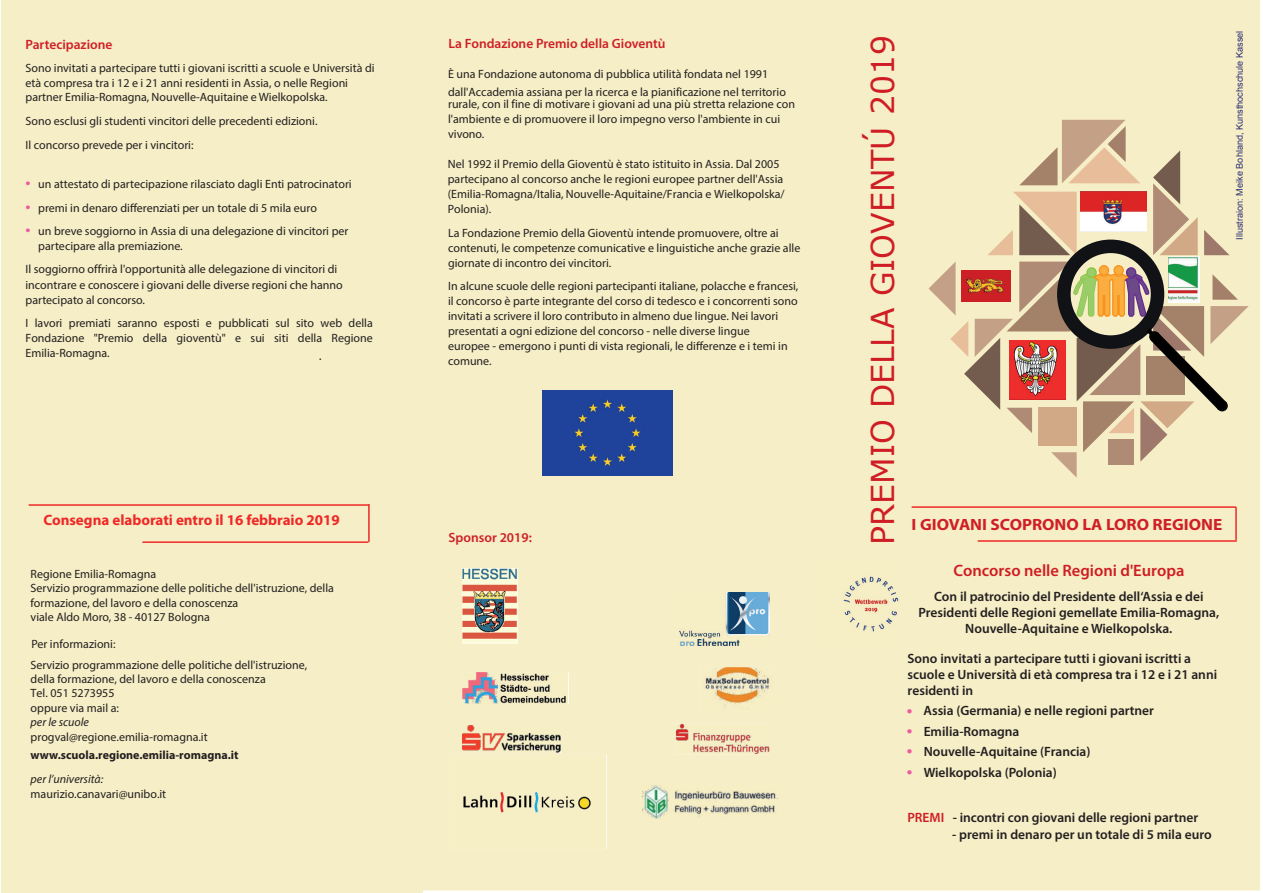
<style>
.page{position:relative;width:1263px;height:893px;background:#fff}
.page>*{position:absolute;margin:0;border:0;box-sizing:border-box;transform-origin:0 0}
.t1{font:31.5px "Verdana";color:#cf1d25}
.t2{font:600 16.5px "Myriad Pro";color:#cf1d25}
.t3{font:700 16.35px "Myriad Pro";color:#cf1f28;scale:1.06 1}
.t4{font:700 15px "Myriad Pro";color:#ee2927}
.t5{font:600 13.5px/16.2px "Myriad Pro";color:#231f20;text-align:center}
.t6{font:600 13.5px "Myriad Pro";color:#cf1f28}
.t7{font:12px/15px "Myriad Pro";color:#231f20}
.t8{font:700 12px "Myriad Pro";color:#231f20}
.t9{font:10.5px "Verdana";color:#231f20}
.t10{font:9.15px "Arial";color:#2b3076}
.s1{font-size:18px;color:#ef59a1}
.s2{font-style:italic}
.s3{color:#cf1d25}
</style>
<div class="page">
<div style="left:841px;top:0;width:419px;height:890px;background:#f6eec6"></div>
<svg style="left:928px;top:120px;width:321px;height:358px;background:#d3bd9d"></svg>
<div style="left:1087px;top:268px;width:9px;height:9px;background:#99cd69;border-radius:50%"></div>
<div style="left:1086px;top:267px;width:11px;height:11px;border:1px solid #8bc63e;border-radius:50%"></div>
<div style="left:1099px;top:266px;width:9px;height:9px;background:#fbae3f;border-radius:50%"></div>
<div style="left:1099px;top:265px;width:10px;height:11px;border:1px solid #f7931d;border-radius:50%"></div>
<div style="left:1114px;top:266px;width:9px;height:9px;background:#fbae3f;border-radius:50%"></div>
<div style="left:1113px;top:265px;width:11px;height:11px;border:1px solid #f7931d;border-radius:50%"></div>
<div style="left:1126px;top:268px;width:10px;height:9px;background:#6c4a8a;border-radius:50%"></div>
<div style="left:1126px;top:267px;width:10px;height:11px;border:1px solid #652d91;border-radius:50%"></div>
<div style="left:423px;top:0;width:418px;height:890px;background:#f6eec6"></div>
<div style="left:1px;top:0;width:422px;height:893px;background:#f6eec6"></div>
<img style="left:462px;top:568px;width:56px;height:76px">
<img style="left:462px;top:672px;width:106px;height:32px">
<img style="left:679px;top:593px;width:90px;height:52px">
<img style="left:700px;top:667px;width:75px;height:42px">
<img style="left:642px;top:785px;width:135px;height:34px">
<img style="left:675px;top:723px;width:96px;height:32px">
<img style="left:462px;top:726px;width:98px;height:26px">
<img style="left:449px;top:755px;width:157px;height:94px">
<div style="left:542px;top:390px;width:131px;height:85px;background:#1f439b"></div>
<img style="left:821px;top:562px;width:82px;height:85px">
<hr style="left:29px;top:504px;width:340px;height:2px;background:#ee2927">
<hr style="left:368px;top:504px;width:2px;height:38px;background:#ee2927">
<hr style="left:142px;top:541px;width:226px;height:2px;background:#ee2927">
<hr style="left:912px;top:506px;width:324px;height:2px;background:#ee2927">
<hr style="left:1235px;top:507px;width:2px;height:33px;background:#ee2927">
<hr style="left:978px;top:540px;width:259px;height:2px;background:#ee2927">
<p class="t6" style="left:26px;top:35px;width:88px">Partecipazione</p>
<p class="t7" style="left:26px;top:60px;width:351px">Sono invitati a partecipare tutti i giovani iscritti a scuole e Università di età compresa tra i 12 e i 21 anni residenti in Assia, o nelle Regioni partner Emilia-Romagna, Nouvelle-Aquitaine e Wielkopolska.</p>
<p class="t7" style="left:26px;top:109px;width:293px;line-height:23.5px">Sono esclusi gli studenti vincitori delle precedenti edizioni.<br>Il concorso prevede per i vincitori:</p>
<p class="t7" style="left:26px;top:177px;width:328px"><span class="s1">•</span> un attestato di partecipazione rilasciato dagli Enti patrocinatori</p>
<p class="t7" style="left:26px;top:200px;width:293px"><span class="s1">•</span> premi in denaro differenziati per un totale di 5 mila euro</p>
<p class="t7" style="left:38px;top:224px;width:312px;text-indent:-13px"><span class="s1">•</span> un breve soggiorno in Assia di una delegazione di vincitori per partecipare alla premiazione.</p>
<p class="t7" style="left:26px;top:261px;width:319px">Il soggiorno offrirà l'opportunità alle delegazione di vincitori di incontrare e conoscere i giovani delle diverse regioni che hanno partecipato al concorso.</p>
<p class="t7" style="left:26px;top:316px;width:349px;text-align:justify">I lavori premiati saranno esposti e pubblicati sul sito web della Fondazione "Premio della gioventù" e sui siti della Regione Emilia-Romagna.</p>
<p class="t9" style="left:319px;top:349px;width:5px">.</p>
<p class="t4" style="left:43px;top:510px;width:298px">Consegna elaborati entro il 16 febbraio 2019</p>
<p class="t7" style="left:31px;top:567px;width:305px;line-height:14.4px">Regione Emilia-Romagna<br>Servizio programmazione delle politiche dell'istruzione, della formazione, del lavoro e della conoscenza<br>viale Aldo Moro, 38 - 40127 Bologna</p>
<p class="t7" style="left:31px;top:634px;width:278px;line-height:20.1px">Per informazioni:<br>Servizio programmazione delle politiche dell'istruzione,</p>
<p class="t7" style="left:31px;top:672px;width:237px;line-height:14.4px">della formazione, del lavoro e della conoscenza<br>Tel. 051 5273955<br>oppure via mail a:<br><span class="s2">per le scuole </span>progval@regione.emilia-romagna.it</p>
<p class="t7" style="left:31px;top:772px;width:137px;line-height:14.4px"><span class="s2">per l’università: </span>maurizio.canavari@unibo.it</p>
<p class="t8" style="left:31px;top:747px;width:209px">www.scuola.regione.emilia-romagna.it</p>
<p class="t6" style="left:449px;top:35px;width:218px">La Fondazione Premio della Gioventù</p>
<p class="t7" style="left:448px;top:65px;width:339px;line-height:18px">È una Fondazione autonoma di pubblica utilità fondata nel 1991 dall'Accademia assiana per la ricerca e la pianificazione nel territorio</p>
<p class="t7" style="left:448px;top:96px;width:348px">rurale, con il fine di motivare i giovani ad una più stretta relazione con l'ambiente e di promuovere il loro impegno verso l'ambiente in cui vivono.</p>
<p class="t7" style="left:448px;top:157px;width:338px">Nel 1992 il Premio della Gioventù è stato istituito in Assia. Dal 2005 partecipano al concorso anche le regioni europee partner dell'Assia (Emilia-Romagna/Italia, Nouvelle-Aquitaine/Francia e Wielkopolska/ Polonia).</p>
<p class="t7" style="left:448px;top:225px;width:354px">La Fondazione Premio della Gioventù intende promuovere, oltre ai contenuti, le competenze comunicative e linguistiche anche grazie alle giornate di incontro dei vincitori.</p>
<p class="t7" style="left:448px;top:278px;width:352px">In alcune scuole delle regioni partecipanti italiane, polacche e francesi, il concorso è parte integrante del corso di tedesco e i concorrenti sono invitati a scrivere il loro contributo in almeno due lingue. Nei lavori presentati a ogni edizione del concorso - nelle diverse lingue<br>europee - emergono i punti di vista regionali, le differenze e i temi in comune.</p>
<p class="t6" style="left:449px;top:529px;width:85px">Sponsor 2019:</p>
<p class="t1" style="left:861px;top:545px;width:511px;rotate:-90deg">PREMIO DELLA GIOVENTÚ 2019</p>
<p class="t3" style="left:912px;top:514px;width:295px">I GIOVANI SCOPRONO LA LORO REGIONE</p>
<p class="t2" style="left:953px;top:560px;width:232px">Concorso nelle Regioni d'Europa</p>
<p class="t5" style="left:918px;top:588px;width:302px">Con il patrocinio del Presidente dell‘Assia e dei<br>Presidenti delle Regioni gemellate Emilia-Romagna,<br>Nouvelle-Aquitaine e Wielkopolska.</p>
<p class="t5" style="left:908px;top:650px;width:311px;text-align:left">Sono invitati a partecipare tutti i giovani iscritti a scuole e Università di età compresa tra i 12 e i 21 anni residenti in</p>
<p class="t5" style="left:907px;top:702px;width:249px"><span class="s1">•</span> Assia (Germania) e nelle regioni partner</p>
<p class="t5" style="left:907px;top:723px;width:114px"><span class="s1">•</span> Emilia-Romagna</p>
<p class="t5" style="left:907px;top:743px;width:185px"><span class="s1">•</span> Nouvelle-Aquitaine (Francia)</p>
<p class="t5" style="left:907px;top:764px;width:152px"><span class="s1">•</span> Wielkopolska (Polonia)</p>
<p class="t5" style="left:907px;top:809px;width:292px"><span class="s3">PREMI</span> - incontri con giovani delle regioni partner</p>
<p class="t5" style="left:952px;top:825px;width:261px">- premi in denaro per un totale di 5 mila euro</p>
<p class="t10" style="left:1233px;top:240px;width:211px;rotate:-90deg">Illustraion: Meike Bohland, Kunsthochschule Kassel</p>
</div>
